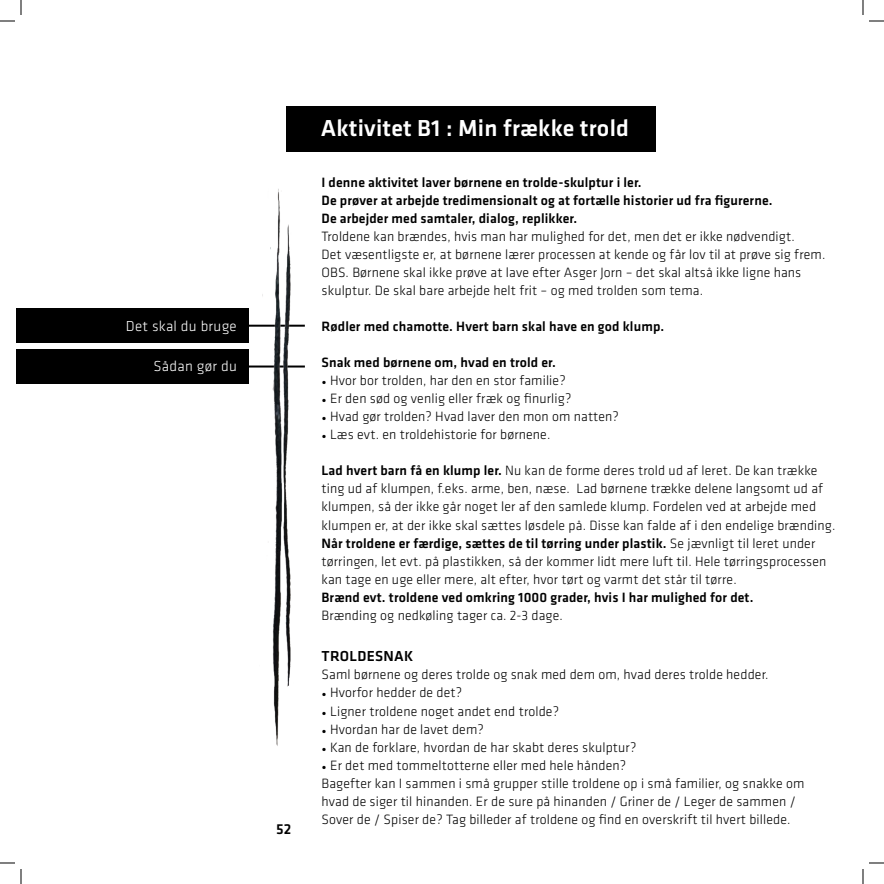
<style>
.page{position:relative;width:884px;height:884px;background:#fff}
.page>*{position:absolute;margin:0;border:0;box-sizing:border-box;transform-origin:0 0}
.t1{font:500 24px "Klavika";color:#fff}
.t2{font:300 15px "Klavika";letter-spacing:.02em;color:#fff}
.t3{font:500 15px "Klavika";letter-spacing:.02em;color:#000}
.t4{font:300 14px/18px "Klavika";letter-spacing:.01em;color:#000}
.t5{font:500 14px/18px "Klavika";letter-spacing:.01em;color:#000}
.s1{font-weight:500}
</style>
<div class="page">
<div style="left:286px;top:106px;width:369px;height:45px;background:#000"></div>
<hr style="left:248px;top:325px;width:57px;height:2px;background:#000">
<div style="left:16px;top:309px;width:232px;height:34px;background:#000"></div>
<hr style="left:248px;top:365px;width:57px;height:2px;background:#000">
<div style="left:16px;top:350px;width:232px;height:34px;background:#000"></div>
<img style="left:256px;top:189px;width:46px;height:557px">
<svg style="left:0;top:0;width:22px;height:22px"></svg>
<svg style="left:0;top:862px;width:22px;height:22px"></svg>
<svg style="left:862px;top:0;width:22px;height:22px"></svg>
<svg style="left:862px;top:862px;width:22px;height:22px"></svg>
<p class="t2" style="left:126px;top:317px;width:112px">Det skal du bruge</p>
<p class="t2" style="left:153px;top:357px;width:85px">Sådan gør du</p>
<p class="t3" style="left:276px;top:819px;width:17px">52</p>
<h1 class="t1" style="left:321px;top:112px;width:310px">Aktivitet B1 : Min frække trold</h1>
<p class="t5" style="left:321px;top:173px;width:453px">I denne aktivitet laver børnene en trolde-skulptur i ler.<br>De prøver at arbejde tredimensionalt og at fortælle historier ud fra figurerne.<br>De arbejder med samtaler, dialog, replikker.</p>
<p class="t4" style="left:321px;top:228px;width:505px">Troldene kan brændes, hvis man har mulighed for det, men det er ikke nødvendigt.<br>Det væsentligste er, at børnene lærer processen at kende og får lov til at prøve sig frem.<br>OBS. Børnene skal ikke prøve at lave efter Asger Jorn – det skal altså ikke ligne hans skulptur. De skal bare arbejde helt frit – og med trolden som tema.</p>
<p class="t5" style="left:321px;top:317px;width:344px">Rødler med chamotte. Hvert barn skal have en god klump.</p>
<p class="t5" style="left:321px;top:353px;width:236px">Snak med børnene om, hvad en trold er.</p>
<p class="t4" style="left:321px;top:372px;width:246px">• Hvor bor trolden, har den en stor familie?</p>
<p class="t4" style="left:321px;top:390px;width:251px">• Er den sød og venlig eller fræk og finurlig?</p>
<p class="t4" style="left:321px;top:408px;width:299px">• Hvad gør trolden? Hvad laver den mon om natten?</p>
<p class="t4" style="left:321px;top:426px;width:231px">• Læs evt. en troldehistorie for børnene.</p>
<p class="t4" style="left:321px;top:462px;width:515px"><span class="s1">Lad hvert barn få en klump ler.</span> Nu kan de forme deres trold ud af leret. De kan trække ting ud af klumpen, f.eks. arme, ben, næse. Lad børnene trække delene langsomt ud af klumpen, så der ikke går noget ler af den samlede klump. Fordelen ved at arbejde med klumpen er, at der ikke skal sættes løsdele på. Disse kan falde af i den endelige brænding.<br><span class="s1">Når troldene er færdige, sættes de til tørring under plastik.</span> Se jævnligt til leret under tørringen, let evt. på plastikken, så der kommer lidt mere luft til. Hele tørringsprocessen kan tage en uge eller mere, alt efter, hvor tørt og varmt det står til tørre.</p>
<p class="t5" style="left:321px;top:587px;width:433px">Brænd evt. troldene ved omkring 1000 grader, hvis I har mulighed for det.</p>
<p class="t4" style="left:321px;top:606px;width:243px">Brænding og nedkøling tager ca. 2-3 dage.</p>
<p class="t3" style="left:321px;top:646px;width:92px">Troldesnak</p>
<p class="t4" style="left:321px;top:666px;width:448px">Saml børnene og deres trolde og snak med dem om, hvad deres trolde hedder.</p>
<p class="t4" style="left:321px;top:684px;width:142px">• Hvorfor hedder de det?</p>
<p class="t4" style="left:321px;top:702px;width:239px">• Ligner troldene noget andet end trolde?</p>
<p class="t4" style="left:321px;top:720px;width:164px">• Hvordan har de lavet dem?</p>
<p class="t4" style="left:321px;top:738px;width:316px">• Kan de forklare, hvordan de har skabt deres skulptur?</p>
<p class="t4" style="left:321px;top:756px;width:484px">• Er det med tommeltotterne eller med hele hånden?<br>Bagefter kan I sammen i små grupper stille troldene op i små familier, og snakke om hvad de siger til hinanden. Er de sure på hinanden / Griner de / Leger de sammen / Sover de / Spiser de? Tag billeder af troldene og find en overskrift til hvert billede.</p>
</div>
